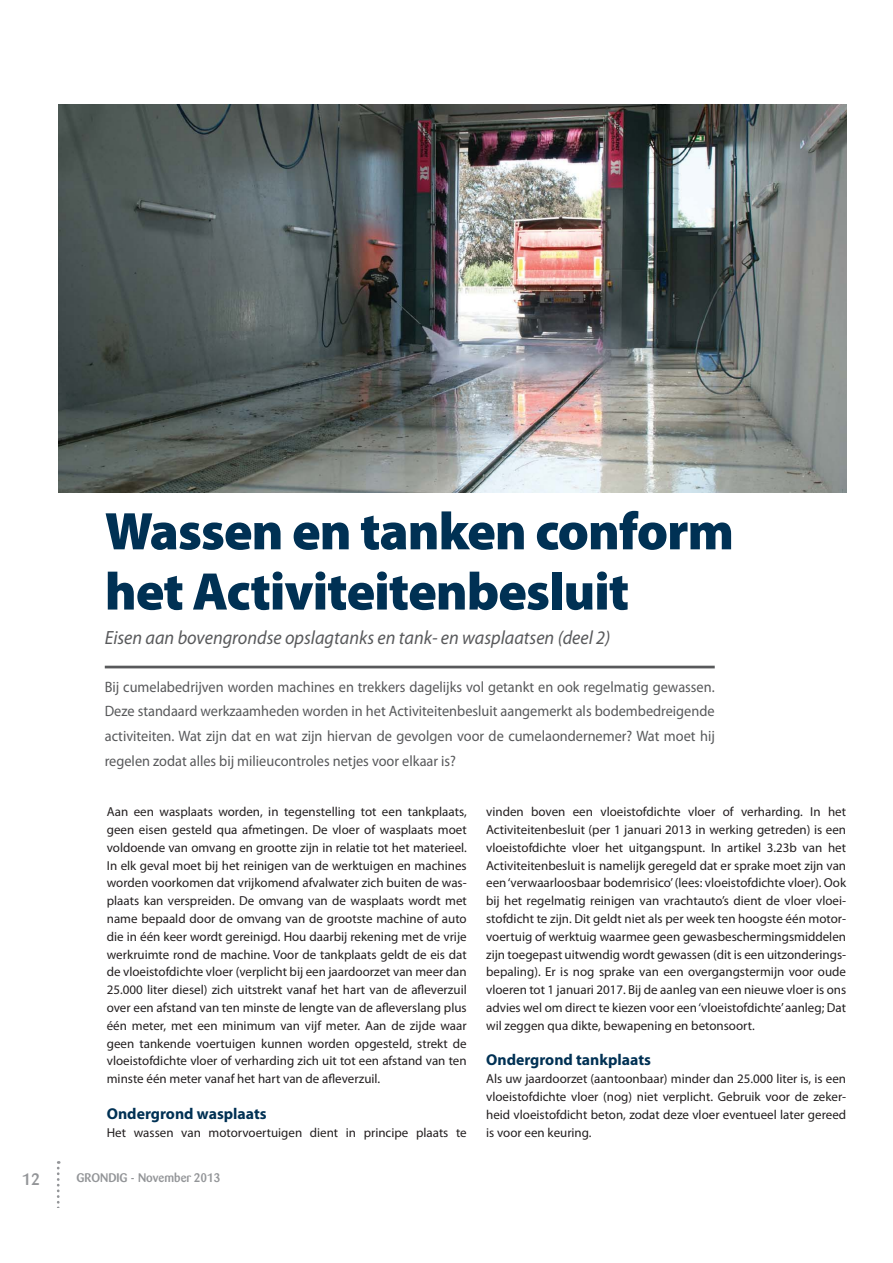
<style>
.page{position:relative;width:893px;height:1263px;background:#fff}
.page>*{position:absolute;margin:0;border:0;box-sizing:border-box;transform-origin:0 0}
.t1{font:900 53.4px/60.2px "Myriad Pro";letter-spacing:-.02em;color:#003154}
.t2{font:italic 19.2px "Myriad Pro";color:#58595b;scale:.95 1}
.t3{font:500 16.5px "Barmeno Pro";color:#939598}
.t4{font:700 15.75px "Myriad Pro";color:#003154}
.t5{font:15px/24.6px "Myriad Pro";color:#58595b;text-align:justify;scale:.95 1}
.t6{font:13.05px/17.9px "Myriad Pro";color:#231f20;text-align:justify}
.t7{font:500 12.3px "Barmeno Pro";color:#939598}
</style>
<div class="page">
<img style="left:58px;top:104px;width:788px;height:389px">
<svg style="left:57px;top:1161px;width:3px;height:47px"></svg>
<hr style="left:105px;top:666px;width:610px;height:2px;background:#58595b">
<h1 class="t1" style="left:105px;top:501px;width:631px">Wassen en tanken conform het Activiteitenbesluit</h1>
<h2 class="t2" style="left:105px;top:630px;width:534px">Eisen aan bovengrondse opslagtanks en tank- en wasplaatsen (deel 2)</h2>
<p class="t5" style="left:105px;top:675px;width:644px">Bij cumelabedrijven worden machines en trekkers dagelijks vol getankt en ook regelmatig gewassen.<br>Deze standaard werkzaamheden worden in het Activiteitenbesluit aangemerkt als bodembedreigende activiteiten. Wat zijn dat en wat zijn hiervan de gevolgen voor de cumelaondernemer? Wat moet hij regelen zodat alles bij milieucontroles netjes voor elkaar is?</p>
<p class="t6" style="left:107px;top:804px;width:361px">Aan een wasplaats worden, in tegenstelling tot een tankplaats, geen eisen gesteld qua afmetingen. De vloer of wasplaats moet voldoende van omvang en grootte zijn in relatie tot het materieel.<br>In elk geval moet bij het reinigen van de werktuigen en machines worden voorkomen dat vrijkomend afvalwater zich buiten de was&shy;plaats kan verspreiden. De omvang van de wasplaats wordt met name bepaald door de omvang van de grootste machine of auto die in één keer wordt gereinigd. Hou daarbij rekening met de vrije werkruimte rond de machine. Voor de tankplaats geldt de eis dat de vloeistofdichte vloer (verplicht bij een jaardoorzet van meer dan 25.000 liter diesel) zich uitstrekt vanaf het hart van de afleverzuil over een afstand van ten minste de lengte van de afleverslang plus één meter, met een minimum van vijf meter. Aan de zijde waar geen tankende voertuigen kunnen worden opgesteld, strekt de vloeistofdichte vloer of verharding zich uit tot een afstand van ten minste één meter vanaf het hart van de afleverzuil.</p>
<p class="t4" style="left:107px;top:1108px;width:161px">Ondergrond wasplaats</p>
<p class="t6" style="left:107px;top:1124px;width:361px">Het wassen van motorvoertuigen dient in principe plaats te</p>
<p class="t6" style="left:486px;top:804px;width:361px">vinden boven een vloeistofdichte vloer of verharding. In het Activiteitenbesluit (per 1 januari 2013 in werking getreden) is een vloeistofdichte vloer het uitgangspunt. In artikel 3.23b van het Activiteitenbesluit is namelijk geregeld dat er sprake moet zijn van een ‘verwaarloosbaar bodemrisico’ (lees: vloeistofdichte vloer). Ook bij het regelmatig reinigen van vrachtauto’s dient de vloer vloei&shy;stofdicht te zijn. Dit geldt niet als per week ten hoogste één motor&shy;voertuig of werktuig waarmee geen gewasbeschermingsmiddelen zijn toegepast uitwendig wordt gewassen (dit is een uitzonderings&shy;bepaling). Er is nog sprake van een overgangstermijn voor oude vloeren tot 1 januari 2017. Bij de aanleg van een nieuwe vloer is ons advies wel om direct te kiezen voor een ‘vloeistofdichte’ aanleg; Dat wil zeggen qua dikte, bewapening en betonsoort.</p>
<p class="t4" style="left:486px;top:1054px;width:166px">Ondergrond tankplaats</p>
<p class="t6" style="left:486px;top:1071px;width:361px">Als uw jaardoorzet (aantoonbaar) minder dan 25.000 liter is, is een vloeistofdichte vloer (nog) niet verplicht. Gebruik voor de zeker&shy;heid vloeistofdicht beton, zodat deze vloer eventueel later gereed is voor een keuring.</p>
<p class="t3" style="left:22px;top:1170px;width:19px">12</p>
<p class="t7" style="left:77px;top:1171px;width:145px">GRONDIG - November 2013</p>
</div>
